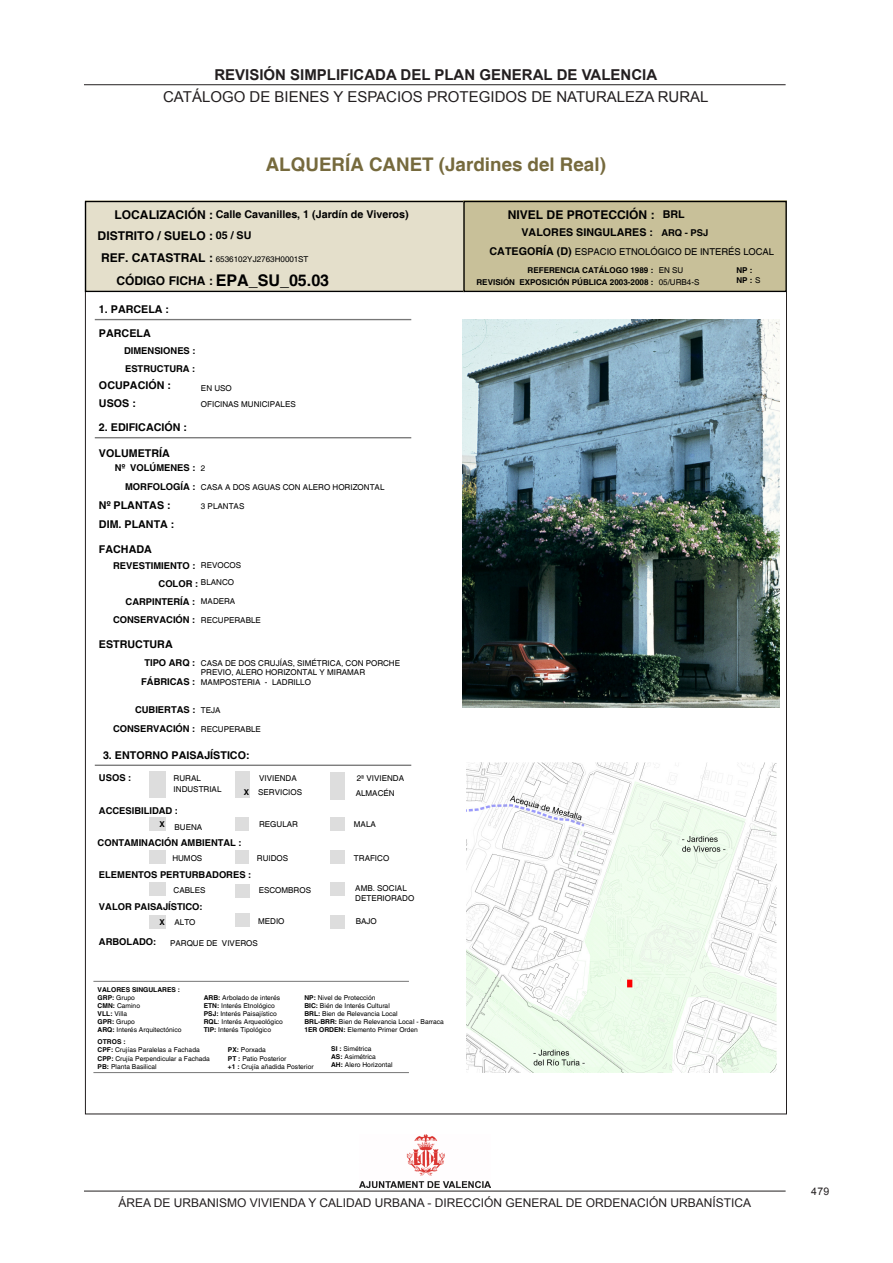
<style>
.page{position:relative;width:893px;height:1263px;background:#fff}
.page>*{position:absolute;margin:0;border:0;box-sizing:border-box;transform-origin:0 0}
.t1{font:700 18.75px "Helvetica";color:#766a3d}
.t2{font:700 16.05px "Helvetica";color:#000}
.t3{font:15px "Arial";color:#231f20}
.t4{font:700 15px "Arial";color:#231f20}
.t5{font:700 12.15px "Helvetica";color:#000}
.t6{font:12px "Arial";color:#231f20}
.t7{font:700 10.65px/17.4px "Helvetica";color:#000}
.t8{font:10.5px "Arial";color:#231f20}
.t9{font:700 9.45px/17.4px "Helvetica";letter-spacing:-.005em;color:#000}
.t10{font:9.45px "Helvetica";color:#000}
.t11{font:8.1px/9.4px "Helvetica";color:#000}
.t12{font:700 8.1px/10.8px "Helvetica";letter-spacing:.005em;color:#000}
.t13{font:6.75px/8.1px "Helvetica";color:#000}
.t14{font:700 6.75px "Helvetica";letter-spacing:.005em;color:#000}
.s1{font-size:12.15px}
.s2{font-size:10.65px}
.s3{font-weight:700;font-size:12.15px}
.s4{font-weight:400;font-size:8.1px}
.s5{font-weight:700;font-size:9.45px}
.s6{font-weight:700}
.s7{font-weight:700;font-size:10.65px}
.s8{font-weight:400}
.s9{font-size:9.45px}
</style>
<div class="page">
<hr style="left:84px;top:84px;width:702px;height:1px;background:#231f20">
<hr style="left:84px;top:1191px;width:702px;height:1px;background:#231f20">
<img style="left:359px;top:1134px;width:131px;height:53px">
<img style="left:463px;top:320px;width:316px;height:387px">
<img style="left:467px;top:762px;width:310px;height:310px">
<hr style="left:95px;top:319px;width:316px;height:1px;background:#777">
<hr style="left:95px;top:765px;width:316px;height:1px;background:#777">
<div style="left:149px;top:771px;width:16px;height:27px;background:#ddd"></div>
<div style="left:235px;top:785px;width:15px;height:13px;background:#ddd"></div>
<div style="left:330px;top:786px;width:15px;height:13px;background:#ddd"></div>
<div style="left:149px;top:817px;width:16px;height:13px;background:#ddd"></div>
<div style="left:235px;top:817px;width:14px;height:13px;background:#ddd"></div>
<div style="left:330px;top:817px;width:15px;height:13px;background:#ddd"></div>
<div style="left:149px;top:850px;width:16px;height:14px;background:#ddd"></div>
<div style="left:235px;top:850px;width:14px;height:14px;background:#ddd"></div>
<div style="left:330px;top:850px;width:15px;height:14px;background:#ddd"></div>
<div style="left:149px;top:883px;width:16px;height:13px;background:#ddd"></div>
<div style="left:235px;top:884px;width:15px;height:13px;background:#ddd"></div>
<div style="left:330px;top:883px;width:15px;height:13px;background:#ddd"></div>
<div style="left:149px;top:915px;width:16px;height:13px;background:#ddd"></div>
<div style="left:235px;top:913px;width:15px;height:14px;background:#ddd"></div>
<div style="left:330px;top:915px;width:15px;height:13px;background:#ddd"></div>
<div style="left:235px;top:771px;width:15px;height:14px;background:#ddd"></div>
<div style="left:330px;top:773px;width:15px;height:13px;background:#ddd"></div>
<hr style="left:93px;top:981px;width:316px;height:1px;background:#777">
<hr style="left:93px;top:1072px;width:316px;height:1px;background:#777">
<hr style="left:95px;top:437px;width:316px;height:1px;background:#777">
<div style="left:85px;top:201px;width:380px;height:91px;background:#e4dfcb"></div>
<div style="left:85px;top:201px;width:380px;height:91px;border:1px solid #000"></div>
<div style="left:463px;top:201px;width:324px;height:91px;background:#c8c099"></div>
<div style="left:463px;top:201px;width:324px;height:91px;border:1px solid #000"></div>
<h3 class="t4" style="left:214px;top:65px;width:444px">REVISIÓN SIMPLIFICADA DEL PLAN GENERAL DE VALENCIA</h3>
<h3 class="t3" style="left:163px;top:87px;width:547px">CATÁLOGO DE BIENES Y ESPACIOS PROTEGIDOS DE NATURALEZA RURAL</h3>
<p class="t1" style="left:266px;top:153px;width:342px">ALQUERÍA CANET (Jardines del Real)</p>
<p class="t7" style="left:114px;top:206px;width:296px"><span class="s1">LOCALIZACIÓN :</span> Calle Cavanilles, 1 (Jardín de Viveros)</p>
<p class="t5" style="left:98px;top:229px;width:155px">DISTRITO / SUELO : <span class="s2">05 / SU</span></p>
<p class="t11" style="left:101px;top:255px;width:209px"><span class="s3">REF. CATASTRAL :</span> 6536102YJ2763H0001ST</p>
<p class="t5" style="left:116px;top:273px;width:98px">CÓDIGO FICHA :</p>
<p class="t2" style="left:216px;top:271px;width:115px">EPA_SU_05.03</p>
<p class="t7" style="left:99px;top:301px;width:72px">1. PARCELA :</p>
<p class="t7" style="left:99px;top:325px;width:53px">PARCELA</p>
<p class="t9" style="left:125px;top:360px;width:72px">ESTRUCTURA :</p>
<p class="t9" style="left:124px;top:343px;width:73px">DIMENSIONES :</p>
<p class="t7" style="left:99px;top:377px;width:74px">OCUPACIÓN :<br>USOS :</p>
<p class="t7" style="left:99px;top:419px;width:90px">2. EDIFICACIÓN :</p>
<p class="t11" style="left:201px;top:383px;width:32px">EN USO</p>
<p class="t11" style="left:201px;top:399px;width:96px">OFICINAS MUNICIPALES</p>
<p class="t7" style="left:99px;top:445px;width:72px">VOLUMETRÍA</p>
<p class="t9" style="left:115px;top:460px;width:92px">Nº VOLÚMENES : <span class="s4">2</span></p>
<p class="t11" style="left:125px;top:483px;width:261px"><span class="s5">MORFOLOGÍA :</span> CASA A DOS AGUAS CON ALERO HORIZONTAL</p>
<p class="t7" style="left:99px;top:497px;width:73px">Nº PLANTAS :</p>
<p class="t11" style="left:201px;top:502px;width:45px">3 PLANTAS</p>
<p class="t7" style="left:99px;top:516px;width:77px">DIM. PLANTA :</p>
<p class="t7" style="left:99px;top:541px;width:54px">FACHADA</p>
<p class="t9" style="left:159px;top:558px;width:84px;text-indent:-45px">REVESTIMIENTO : <span class="s4">REVOCOS<br></span>COLOR : <span class="s4">BLANCO</span></p>
<p class="t9" style="left:113px;top:594px;width:124px;text-indent:13px">CARPINTERÍA : <span class="s4">MADERA<br></span>CONSERVACIÓN :</p>
<p class="t7" style="left:99px;top:636px;width:75px">ESTRUCTURA</p>
<p class="t11" style="left:144px;top:659px;width:257px"><span class="s5">TIPO ARQ :</span> CASA DE DOS CRUJÍAS, SIMÉTRICA, CON PORCHE</p>
<p class="t11" style="left:201px;top:668px;width:166px">PREVIO, ALERO HORIZONTAL Y MIRAMAR</p>
<p class="t11" style="left:141px;top:677px;width:171px"><span class="s5">FÁBRICAS :</span> MAMPOSTERIA - LADRILLO</p>
<p class="t9" style="left:113px;top:701px;width:149px;line-height:18.8px;text-indent:22px">CUBIERTAS : <span class="s4">TEJA<br></span>CONSERVACIÓN : <span class="s4">RECUPERABLE</span></p>
<p class="t11" style="left:201px;top:616px;width:62px">RECUPERABLE</p>
<p class="t7" style="left:103px;top:746px;width:148px">3. ENTORNO PAISAJÍSTICO:</p>
<p class="t9" style="left:99px;top:770px;width:34px">USOS :</p>
<p class="t11" style="left:174px;top:773px;width:49px;line-height:10.8px">RURAL<br>INDUSTRIAL</p>
<p class="t11" style="left:259px;top:774px;width:39px">VIVIENDA</p>
<p class="t11" style="left:357px;top:774px;width:49px">2ª VIVIENDA</p>
<p class="t11" style="left:244px;top:787px;width:60px"><span class="s6">X</span> SERVICIOS</p>
<p class="t11" style="left:356px;top:789px;width:40px">ALMACÉN</p>
<p class="t9" style="left:99px;top:802px;width:81px">ACCESIBILIDAD :</p>
<p class="t11" style="left:159px;top:822px;width:44px"><sup>X</sup> BUENA</p>
<p class="t11" style="left:259px;top:820px;width:40px">REGULAR</p>
<p class="t11" style="left:354px;top:820px;width:23px">MALA</p>
<p class="t11" style="left:172px;top:853px;width:31px">HUMOS</p>
<p class="t11" style="left:257px;top:853px;width:33px">RUIDOS</p>
<p class="t11" style="left:354px;top:853px;width:37px">TRAFICO</p>
<p class="t11" style="left:174px;top:885px;width:33px">CABLES</p>
<p class="t11" style="left:259px;top:885px;width:54px">ESCOMBROS</p>
<p class="t11" style="left:159px;top:918px;width:38px"><span class="s6">X</span> ALTO</p>
<p class="t11" style="left:258px;top:916px;width:28px">MEDIO</p>
<p class="t11" style="left:356px;top:916px;width:23px">BAJO</p>
<p class="t9" style="left:98px;top:834px;width:146px">CONTAMINACIÓN AMBIENTAL :</p>
<p class="t9" style="left:99px;top:866px;width:154px">ELEMENTOS PERTURBADORES :</p>
<p class="t11" style="left:355px;top:884px;width:61px">AMB. SOCIAL<br>DETERIORADO</p>
<p class="t9" style="left:99px;top:898px;width:105px">VALOR PAISAJÍSTICO:</p>
<p class="t9" style="left:99px;top:933px;width:59px">ARBOLADO:</p>
<p class="t11" style="left:170px;top:939px;width:89px">PARQUE DE VIVEROS</p>
<p class="t14" style="left:98px;top:985px;width:84px">VALORES SINGULARES :</p>
<p class="t13" style="left:98px;top:994px;width:85px"><span class="s6">GRP:</span> Grupo<br><span class="s6">CMN:</span> Camino<br><span class="s6">VLL:</span> Villa<br><span class="s6">GPR:</span> Grupo<br><span class="s6">ARQ:</span> Interés Arquitectónico</p>
<p class="t13" style="left:204px;top:994px;width:81px"><span class="s6">ARB:</span> Arbolado de interés<br><span class="s6">ETN:</span> Interés Etnológico<br><span class="s6">PSJ:</span> Interés Paisajístico<br><span class="s6">RQL</span>: Interés Arqueológico<br><span class="s6">TIP:</span> Interés Tipológico</p>
<p class="t13" style="left:304px;top:994px;width:141px"><span class="s6">NP:</span> Nivel de Protección<br><span class="s6">BIC:</span> Bién de Interés Cultural<br><span class="s6">BRL:</span> Bien de Relevancia Local<br><span class="s6">BRL-BRR:</span> Bien de Relevancia Local - Barraca<br><span class="s6">1ER ORDEN:</span> Elemento Primer Orden</p>
<p class="t13" style="left:331px;top:1045px;width:63px"><span class="s6">SI :</span> Simétrica<br><span class="s6">AS:</span> Asimétrica<br><span class="s6">AH:</span> Alero Horizontal</p>
<p class="t14" style="left:98px;top:1038px;width:30px">OTROS :</p>
<p class="t13" style="left:98px;top:1046px;width:114px"><span class="s6">CPF:</span> Crujías Paralelas a Fachada<br><span class="s6">CPP:</span> Crujía Perpendicular a Fachada<br><span class="s6">PB:</span> Planta Basilical</p>
<p class="t13" style="left:228px;top:1046px;width:87px"><span class="s6">PX:</span> Porxada<br><span class="s6">PT :</span> Patio Posterior<br><span class="s6">+1 :</span> Crujía añadida Posterior</p>
<p class="t5" style="left:508px;top:207px;width:179px">NIVEL DE PROTECCIÓN : <span class="s2">BRL</span></p>
<p class="t10" style="left:490px;top:246px;width:286px"><span class="s7">CATEGORÍA (D)</span> ESPACIO ETNOLÓGICO DE INTERÉS LOCAL</p>
<p class="t12" style="left:476px;top:277px;width:224px">REVISIÓN EXPOSICIÓN PÚBLICA 2003-2008 : <span class="s8">05/URB4-S</span></p>
<p class="t7" style="left:521px;top:224px;width:188px">VALORES SINGULARES : <span class="s9">ARQ - PSJ</span></p>
<p class="t12" style="left:528px;top:265px;width:157px">REFERENCIA CATÁLOGO 1989 : <span class="s8">EN SU</span></p>
<p class="t12" style="left:736px;top:265px;width:26px">NP :<br>NP : <span class="s8">S</span></p>
<h3 class="t6" style="left:118px;top:1195px;width:634px">ÁREA DE URBANISMO VIVIENDA Y CALIDAD URBANA - DIRECCIÓN GENERAL DE ORDENACIÓN URBANÍSTICA</h3>
<h3 class="t8" style="left:811px;top:1184px;width:19px">479</h3>
</div>
